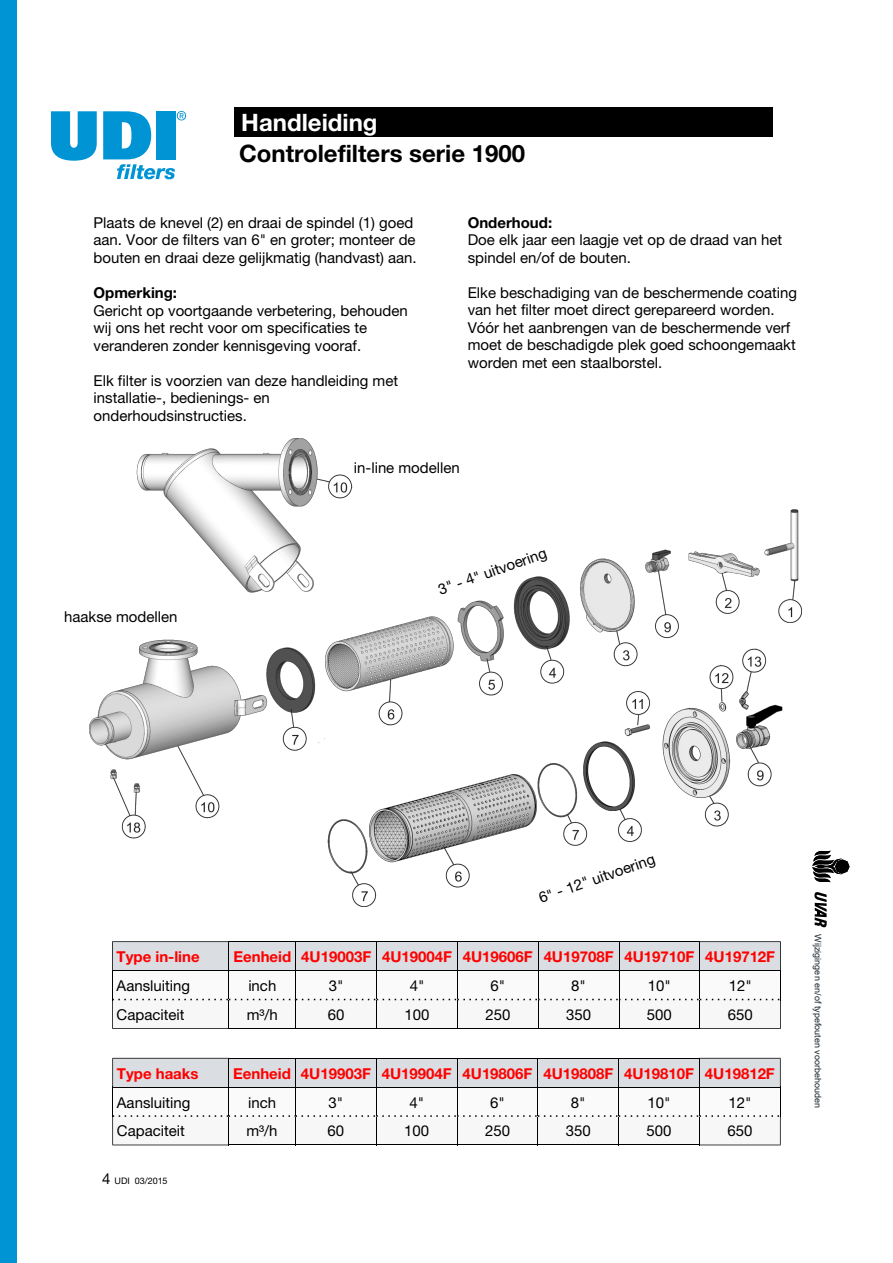
<style>
.page{position:relative;width:893px;height:1263px;background:#fff}
.page>*{position:absolute;margin:0;border:0;box-sizing:border-box;transform-origin:0 0}
.t1{font:700 24px "Helvetica Neue LT Std";color:#000}
.t2{font:700 24px "Helvetica Neue LT Std";color:#fff}
.t3{font:15px/17.5px "Helvetica Neue LT Std";color:#000}
.t4{font:700 15px "Helvetica Neue LT Std";color:#f00}
.t5{font:700 15px "Helvetica Neue LT Std";color:#000}
.t6{font:9px "Arial";color:#17232b}
.t7{font:9px "Helvetica Neue LT Std";color:#000}
.s1{font-size:15px}
</style>
<div class="page">
<svg style="left:112px;top:941px;width:669px;height:88px"></svg>
<svg style="left:112px;top:1058px;width:669px;height:87px"></svg>
<img style="left:89px;top:438px;width:712px;height:469px">
<div style="left:235px;top:107px;width:538px;height:30px;background:#000"></div>
<svg style="left:812px;top:850px;width:37px;height:32px"></svg>
<svg style="left:814px;top:892px;width:13px;height:36px"></svg>
<div style="left:0;top:0;width:17px;height:1263px;background:#0094d4"></div>
<svg style="left:51px;top:111px;width:46px;height:50px;background:#31a8dc"></svg>
<svg style="left:103px;top:111px;width:83px;height:68px"></svg>
<h1 class="t2" style="left:241px;top:114px;width:138px">Handleiding</h1>
<h1 class="t1" style="left:239px;top:145px;width:287px">Controlefilters serie 1900</h1>
<p class="t3" style="left:94px;top:216px;width:325px">Plaats de knevel (2) en draai de spindel (1) goed aan. Voor de filters van 6" en groter; monteer de bouten en draai deze gelijkmatig (handvast) aan.</p>
<p class="t5" style="left:94px;top:288px;width:85px">Opmerking:</p>
<p class="t3" style="left:94px;top:304px;width:316px">Gericht op voortgaande verbetering, behouden wij ons het recht voor om specificaties te veranderen zonder kennisgeving vooraf.</p>
<p class="t3" style="left:94px;top:374px;width:306px">Elk filter is voorzien van deze handleiding met installatie-, bedienings- en onderhoudsinstructies.</p>
<p class="t5" style="left:468px;top:217px;width:86px">Onderhoud:</p>
<p class="t3" style="left:468px;top:233px;width:316px">Doe elk jaar een laagje vet op de draad van het spindel en/of de bouten.</p>
<p class="t3" style="left:468px;top:286px;width:331px">Elke beschadiging van de beschermende coating van het filter moet direct gerepareerd worden.<br>Vóór het aanbrengen van de beschermende verf moet de beschadigde plek goed schoongemaakt worden met een staalborstel.</p>
<p class="t3" style="left:354px;top:461px;width:107px">in-line modellen</p>
<p class="t3" style="left:64px;top:610px;width:115px">haakse modellen</p>
<p class="t3" style="left:437px;top:583px;width:115px;rotate:-19deg">3" - 4" uitvoering</p>
<p class="t3" style="left:537px;top:892px;width:123px;rotate:-19deg">6" - 12" uitvoering</p>
<p class="t4" style="left:117px;top:951px;width:85px">Type in-line</p>
<p class="t4" style="left:233px;top:951px;width:543px">Eenheid 4U19003F 4U19004F 4U19606F 4U19708F 4U19710F 4U19712F</p>
<p class="t3" style="left:117px;top:979px;width:75px">Aansluiting</p>
<p class="t3" style="left:248px;top:979px;width:30px">inch</p>
<p class="t3" style="left:329px;top:979px;width:16px">3"</p>
<p class="t3" style="left:410px;top:979px;width:16px">4"</p>
<p class="t3" style="left:490px;top:979px;width:16px">6"</p>
<p class="t3" style="left:571px;top:979px;width:16px">8"</p>
<p class="t3" style="left:648px;top:979px;width:25px">10"</p>
<p class="t3" style="left:729px;top:979px;width:25px">12"</p>
<p class="t3" style="left:117px;top:1008px;width:69px">Capaciteit</p>
<p class="t3" style="left:247px;top:1008px;width:33px">m³/h</p>
<p class="t3" style="left:328px;top:1008px;width:18px">60</p>
<p class="t3" style="left:405px;top:1008px;width:26px">100</p>
<p class="t3" style="left:485px;top:1008px;width:26px">250</p>
<p class="t3" style="left:566px;top:1008px;width:26px">350</p>
<p class="t3" style="left:647px;top:1008px;width:26px">500</p>
<p class="t3" style="left:728px;top:1008px;width:26px">650</p>
<p class="t4" style="left:117px;top:1068px;width:83px">Type haaks</p>
<p class="t4" style="left:233px;top:1068px;width:543px">Eenheid 4U19903F 4U19904F 4U19806F 4U19808F 4U19810F 4U19812F</p>
<p class="t3" style="left:117px;top:1095px;width:75px">Aansluiting</p>
<p class="t3" style="left:248px;top:1095px;width:30px">inch</p>
<p class="t3" style="left:329px;top:1095px;width:16px">3"</p>
<p class="t3" style="left:409px;top:1095px;width:16px">4"</p>
<p class="t3" style="left:490px;top:1095px;width:16px">6"</p>
<p class="t3" style="left:571px;top:1095px;width:16px">8"</p>
<p class="t3" style="left:648px;top:1095px;width:25px">10"</p>
<p class="t3" style="left:728px;top:1095px;width:25px">12"</p>
<p class="t3" style="left:117px;top:1124px;width:69px">Capaciteit</p>
<p class="t3" style="left:246px;top:1124px;width:33px">m³/h</p>
<p class="t3" style="left:328px;top:1124px;width:18px">60</p>
<p class="t3" style="left:404px;top:1124px;width:26px">100</p>
<p class="t3" style="left:485px;top:1124px;width:26px">250</p>
<p class="t3" style="left:566px;top:1124px;width:26px">350</p>
<p class="t3" style="left:647px;top:1124px;width:26px">500</p>
<p class="t3" style="left:727px;top:1124px;width:26px">650</p>
<p class="t7" style="left:102px;top:1178px;width:67px"><span class="s1">4</span> UDI 03/2015</p>
<p class="t6" style="left:821px;top:934px;width:175px;rotate:90deg">Wijzigingen en/of typefouten voorbehouden</p>
</div>
